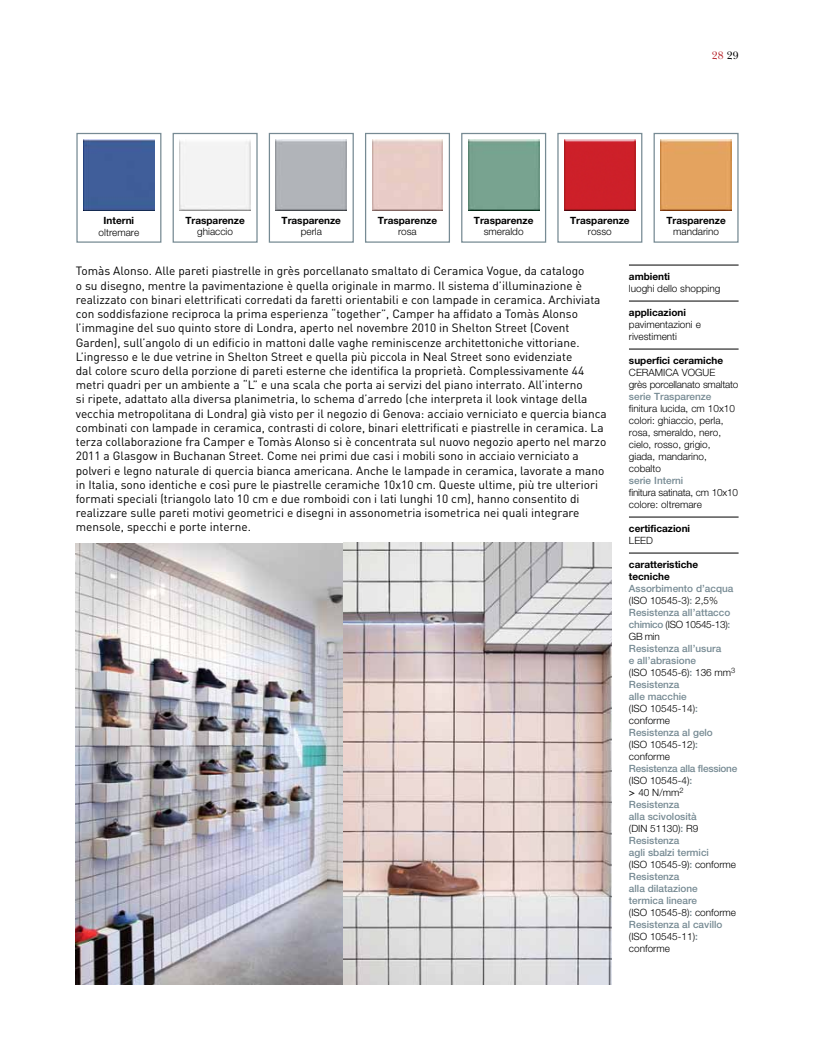
<style>
.page{position:relative;width:815px;height:1063px;background:#fff}
.page>*{position:absolute;margin:0;border:0;box-sizing:border-box;transform-origin:0 0}
.t1{font:11.88px/14.2px "DIN";color:#000}
.t2{font:11.25px "New Baskerville";color:#b8292f}
.t3{font:500 10px/12px "Helvetica Neue";color:#768a93}
.t4{font:300 10px/12px "Helvetica Neue";color:#000}
.t5{font:700 10px/12px "Helvetica Neue";color:#000}
.t6{font:300 10px/12px "Helvetica Neue";letter-spacing:-.02em;color:#000}
.s1{color:#000}
.s2{font-weight:300;color:#000}
.s3{font-weight:500;color:#768a93}
.s4{font-family:"Geneva";font-weight:400;color:#000}
</style>
<div class="page">
<div style="left:173px;top:133px;width:85px;height:110px;background:#fff;border:1px solid #768a93"></div>
<div style="left:180px;top:140px;width:71px;height:71px;background:#f3f3f3"></div>
<hr style="left:629px;top:265px;width:110px;height:1px;background:#000">
<hr style="left:629px;top:301px;width:110px;height:1px;background:#000">
<hr style="left:629px;top:349px;width:110px;height:1px;background:#000">
<hr style="left:629px;top:517px;width:110px;height:1px;background:#000">
<hr style="left:629px;top:553px;width:110px;height:1px;background:#000">
<img style="left:76px;top:544px;width:268px;height:441px">
<img style="left:344px;top:542px;width:267px;height:443px">
<div style="left:76px;top:133px;width:85px;height:110px;background:#fff;border:1px solid #768a93"></div>
<img style="left:83px;top:140px;width:71px;height:71px">
<div style="left:269px;top:133px;width:85px;height:110px;background:#fff;border:1px solid #768a93"></div>
<img style="left:276px;top:140px;width:71px;height:71px">
<div style="left:365px;top:133px;width:85px;height:110px;background:#fff;border:1px solid #768a93"></div>
<img style="left:372px;top:140px;width:71px;height:71px">
<div style="left:461px;top:133px;width:85px;height:110px;background:#fff;border:1px solid #768a93"></div>
<img style="left:468px;top:140px;width:71px;height:71px">
<div style="left:557px;top:133px;width:85px;height:110px;background:#fff;border:1px solid #768a93"></div>
<img style="left:564px;top:140px;width:71px;height:71px">
<div style="left:654px;top:133px;width:85px;height:110px;background:#fff;border:1px solid #768a93"></div>
<img style="left:661px;top:140px;width:70px;height:71px">
<p class="t2" style="left:712px;top:49px;width:28px">28 <span class="s1">29</span></p>
<p class="t5" style="left:185px;top:214px;width:61px">Trasparenze</p>
<p class="t4" style="left:197px;top:226px;width:37px">ghiaccio</p>
<p class="t1" style="left:76px;top:264px;width:532px">Tomàs Alonso. Alle pareti piastrelle in grès porcellanato smaltato di Ceramica Vogue, da catalogo<br>o su disegno, mentre la pavimentazione è quella originale in marmo. Il sistema d’illuminazione è realizzato con binari elettrificati corredati da faretti orientabili e con lampade in ceramica. Archiviata con soddisfazione reciproca la prima esperienza “together”, Camper ha affidato a Tomàs Alonso l’immagine del suo quinto store di Londra, aperto nel novembre 2010 in Shelton Street (Covent Garden), sull’angolo di un edificio in mattoni dalle vaghe reminiscenze architettoniche vittoriane.<br>L’ingresso e le due vetrine in Shelton Street e quella più piccola in Neal Street sono evidenziate<br>dal colore scuro della porzione di pareti esterne che identifica la proprietà. Complessivamente 44 metri quadri per un ambiente a “L” e una scala che porta ai servizi del piano interrato. All’interno<br>si ripete, adattato alla diversa planimetria, lo schema d’arredo (che interpreta il look vintage della vecchia metropolitana di Londra) già visto per il negozio di Genova: acciaio verniciato e quercia bianca combinati con lampade in ceramica, contrasti di colore, binari elettrificati e piastrelle in ceramica. La terza collaborazione fra Camper e Tomàs Alonso si è concentrata sul nuovo negozio aperto nel marzo 2011 a Glasgow in Buchanan Street. Come nei primi due casi i mobili sono in acciaio verniciato a polveri e legno naturale di quercia bianca americana. Anche le lampade in ceramica, lavorate a mano in Italia, sono identiche e così pure le piastrelle ceramiche 10x10 cm. Queste ultime, più tre ulteriori formati speciali (triangolo lato 10 cm e due romboidi con i lati lunghi 10 cm), hanno consentito di realizzare sulle pareti motivi geometrici e disegni in assonometria isometrica nei quali integrare mensole, specchi e porte interne.</p>
<p class="t5" style="left:629px;top:270px;width:43px">ambienti</p>
<p class="t5" style="left:282px;top:214px;width:61px">Trasparenze</p>
<p class="t4" style="left:301px;top:226px;width:23px">perla</p>
<p class="t5" style="left:378px;top:214px;width:61px">Trasparenze</p>
<p class="t4" style="left:398px;top:226px;width:20px">rosa</p>
<p class="t5" style="left:474px;top:214px;width:61px">Trasparenze</p>
<p class="t4" style="left:484px;top:226px;width:41px">smeraldo</p>
<p class="t5" style="left:570px;top:214px;width:61px">Trasparenze</p>
<p class="t4" style="left:588px;top:226px;width:25px">rosso</p>
<p class="t5" style="left:666px;top:214px;width:61px">Trasparenze</p>
<p class="t4" style="left:673px;top:226px;width:47px">mandarino</p>
<p class="t5" style="left:104px;top:214px;width:32px">Interni</p>
<p class="t4" style="left:99px;top:226px;width:42px">oltremare</p>
<p class="t4" style="left:629px;top:282px;width:93px">luoghi dello shopping</p>
<p class="t5" style="left:629px;top:306px;width:58px">applicazioni</p>
<p class="t4" style="left:629px;top:318px;width:73px">pavimentazioni e rivestimenti</p>
<p class="t5" style="left:629px;top:354px;width:96px">superfici ceramiche</p>
<p class="t6" style="left:629px;top:366px;width:111px">Ceram ica Vogue<br>grès porcellanato smaltato</p>
<p class="t3" style="left:629px;top:390px;width:84px">serie Trasparenze</p>
<p class="t4" style="left:629px;top:402px;width:108px">finitura lucida, cm 10x10 colori: ghiaccio, perla, rosa, smeraldo, nero, cielo, rosso, grigio, giada, mandarino, cobalto</p>
<p class="t3" style="left:629px;top:474px;width:56px">serie Interni</p>
<p class="t6" style="left:629px;top:486px;width:111px">finitura satinata, cm 10x10 colore: oltremare</p>
<p class="t5" style="left:629px;top:522px;width:63px">certificazioni</p>
<p class="t4" style="left:629px;top:534px;width:26px">LEED</p>
<p class="t5" style="left:629px;top:558px;width:71px">caratteristiche tecniche</p>
<p class="t3" style="left:629px;top:582px;width:106px">Assorbimento d’acqua <span class="s2">(ISO 10545-3)</span>: <span class="s2">2,5%<br></span>Resistenza all’attacco chimico <span class="s2">(ISO 10545-13)</span>:<br><span class="s2">GB min</span></p>
<p class="t3" style="left:629px;top:642px;width:108px">Resistenza all’usura<br>e all’abrasione<br><span class="s2">(ISO 10545-6)</span>: <span class="s2">136 mm</span><sup>3<br></sup>Resistenza<br>alle macchie<br><span class="s2">(ISO 10545-14)</span>: <span class="s2">conforme</span></p>
<p class="t4" style="left:629px;top:726px;width:85px"><span class="s3">Resistenza al gelo </span>(ISO 10545-12)<span class="s3">: </span>conforme</p>
<p class="t3" style="left:629px;top:762px;width:110px">Resistenza alla flessione <span class="s2">(ISO 10545-4)</span>:<br><span class="s4">&gt;</span> <span class="s2">40 N/mm</span><sup>2<br></sup>Resistenza<br>alla scivolosità<br><span class="s2">(DIN 51130)</span>: <span class="s2">R9<br></span>Resistenza<br>agli sbalzi termici<br><span class="s2">(ISO 10545-9)</span>: <span class="s2">conforme<br></span>Resistenza<br>alla dilatazione<br>termica lineare<br><span class="s2">(ISO 10545-8)</span>: <span class="s2">conforme<br></span>Resistenza al cavillo <span class="s2">(ISO 10545-11)</span>: <span class="s2">conforme</span></p>
</div>
